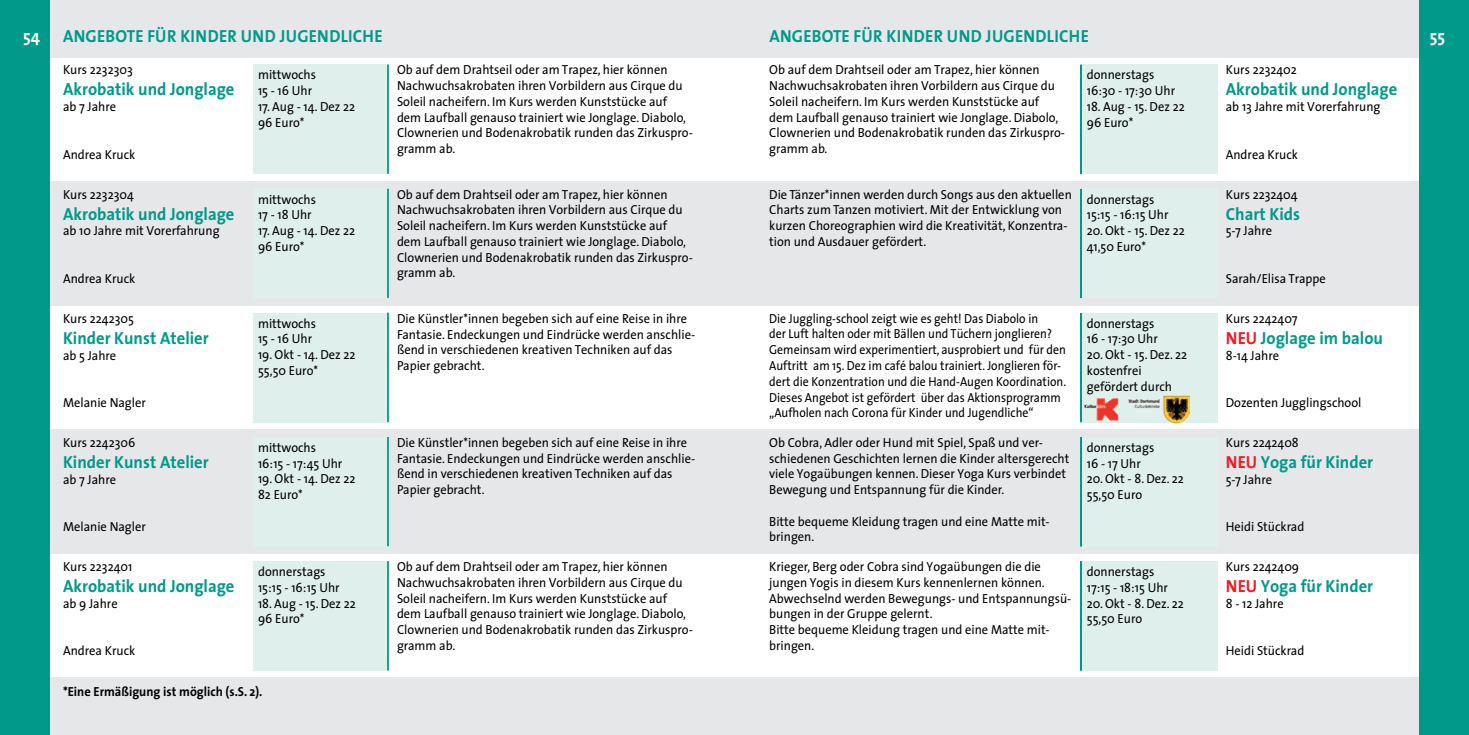
<style>
.page{position:relative;width:1469px;height:735px;background:#fff}
.page>*{position:absolute;margin:0;border:0;box-sizing:border-box;transform-origin:0 0}
.t1{font:700 17.5px "The Sans";color:#00998a;scale:.95 1}
.t2{font:700 17.5px "The Sans";letter-spacing:.02em;color:#00998a;scale:.95 1}
.t3{font:700 17.5px "The Sans";color:#fff;scale:.95 1}
.t4{font:13.12px/15.8px "The Sans";color:#000;scale:.95 1}
.t5{font:13.12px/15.8px "The Sans";color:#000;scale:.9 1}
.t6{font:700 13.12px "The Sans";color:#000;scale:.95 1}
.s1{color:#ed1d24}
</style>
<div class="page">
<div style="left:735px;top:429px;width:684px;height:124px;background:#e6e7e8"></div>
<div style="left:735px;top:181px;width:684px;height:124px;background:#e6e7e8"></div>
<div style="left:50px;top:429px;width:684px;height:124px;background:#e6e7e8"></div>
<div style="left:50px;top:181px;width:684px;height:124px;background:#e6e7e8"></div>
<div style="left:41px;top:0;width:694px;height:57px;background:#e6e7e8"></div>
<div style="left:735px;top:0;width:684px;height:57px;background:#e6e7e8"></div>
<div style="left:735px;top:677px;width:684px;height:57px;background:#e6e7e8"></div>
<div style="left:1419px;top:0;width:49px;height:734px;background:#00998a"></div>
<div style="left:1081px;top:64px;width:136px;height:110px;background:#dfefec"></div>
<div style="left:1081px;top:189px;width:136px;height:109px;background:#dfefec"></div>
<div style="left:1081px;top:313px;width:136px;height:109px;background:#dfefec"></div>
<div style="left:1081px;top:437px;width:136px;height:109px;background:#dfefec"></div>
<div style="left:1081px;top:561px;width:136px;height:109px;background:#dfefec"></div>
<div style="left:0;top:677px;width:734px;height:57px;background:#e6e7e8"></div>
<div style="left:0;top:0;width:50px;height:734px;background:#00998a"></div>
<div style="left:253px;top:64px;width:135px;height:110px;background:#dfefec"></div>
<div style="left:253px;top:189px;width:135px;height:109px;background:#dfefec"></div>
<div style="left:253px;top:313px;width:135px;height:109px;background:#dfefec"></div>
<div style="left:253px;top:437px;width:135px;height:109px;background:#dfefec"></div>
<div style="left:253px;top:561px;width:135px;height:109px;background:#dfefec"></div>
<hr style="left:387px;top:64px;width:2px;height:110px;background:#00998a">
<hr style="left:387px;top:189px;width:2px;height:109px;background:#00998a">
<hr style="left:387px;top:313px;width:2px;height:109px;background:#00998a">
<hr style="left:387px;top:437px;width:2px;height:109px;background:#00998a">
<hr style="left:387px;top:561px;width:2px;height:109px;background:#00998a">
<hr style="left:1080px;top:65px;width:1px;height:109px;background:#00998a">
<hr style="left:1080px;top:189px;width:1px;height:109px;background:#00998a">
<hr style="left:1080px;top:313px;width:1px;height:109px;background:#00998a">
<hr style="left:1080px;top:437px;width:1px;height:109px;background:#00998a">
<hr style="left:1080px;top:561px;width:1px;height:109px;background:#00998a">
<img style="left:1162px;top:395px;width:21px;height:28px">
<h1 class="t3" style="left:23px;top:21px;width:19px">54</h1>
<h1 class="t2" style="left:63px;top:21px;width:336px">Angebote für KINDER UND JUGENDLICHE</h1>
<h1 class="t2" style="left:769px;top:21px;width:336px">Angebote für KINDER UND JUGENDLICHE</h1>
<h1 class="t3" style="left:1429px;top:21px;width:18px">55</h1>
<p class="t4" style="left:63px;top:62px;width:75px">Kurs 2232303</p>
<h1 class="t1" style="left:63px;top:75px;width:182px">Akrobatik und Jonglage</h1>
<p class="t4" style="left:63px;top:98px;width:57px">ab 7 Jahre</p>
<p class="t4" style="left:63px;top:146px;width:78px">Andrea Kruck</p>
<p class="t4" style="left:63px;top:186px;width:76px">Kurs 2232304</p>
<h1 class="t1" style="left:63px;top:199px;width:182px">Akrobatik und Jonglage</h1>
<p class="t4" style="left:63px;top:222px;width:166px">ab 10 Jahre mit Vorerfahrung</p>
<p class="t4" style="left:63px;top:270px;width:78px">Andrea Kruck</p>
<p class="t4" style="left:63px;top:310px;width:76px">Kurs 2242305</p>
<h1 class="t1" style="left:63px;top:323px;width:155px">Kinder Kunst Atelier</h1>
<p class="t4" style="left:63px;top:346px;width:58px">ab 5 Jahre</p>
<p class="t4" style="left:63px;top:394px;width:89px">Melanie Nagler</p>
<p class="t4" style="left:63px;top:434px;width:78px">Kurs 2242306</p>
<h1 class="t1" style="left:63px;top:447px;width:155px">Kinder Kunst Atelier</h1>
<p class="t4" style="left:63px;top:470px;width:57px">ab 7 Jahre</p>
<p class="t4" style="left:63px;top:518px;width:89px">Melanie Nagler</p>
<p class="t4" style="left:63px;top:558px;width:74px">Kurs 2232401</p>
<h1 class="t1" style="left:63px;top:571px;width:182px">Akrobatik und Jonglage</h1>
<p class="t4" style="left:63px;top:594px;width:59px">ab 9 Jahre</p>
<p class="t4" style="left:63px;top:642px;width:78px">Andrea Kruck</p>
<p class="t4" style="left:258px;top:67px;width:63px">mittwochs<br>15 - 16 Uhr</p>
<p class="t4" style="left:258px;top:98px;width:104px">17. Aug - 14. Dez 22<br>96 Euro*</p>
<p class="t4" style="left:258px;top:191px;width:63px">mittwochs<br>17 - 18 Uhr</p>
<p class="t4" style="left:258px;top:222px;width:104px">17. Aug - 14. Dez 22<br>96 Euro*</p>
<p class="t4" style="left:258px;top:315px;width:63px">mittwochs<br>15 - 16 Uhr</p>
<p class="t4" style="left:258px;top:346px;width:104px">19. Okt - 14. Dez 22<br>55,50 Euro*</p>
<p class="t4" style="left:258px;top:439px;width:90px">mittwochs<br>16:15 - 17:45 Uhr</p>
<p class="t4" style="left:258px;top:470px;width:104px">19. Okt - 14. Dez 22<br>82 Euro*</p>
<p class="t4" style="left:258px;top:563px;width:87px">donnerstags<br>15:15 - 16:15 Uhr</p>
<p class="t4" style="left:258px;top:594px;width:104px">18. Aug - 15. Dez 22<br>96 Euro*</p>
<p class="t6" style="left:63px;top:680px;width:211px">*Eine Ermäßigung ist möglich (s.S. 2).</p>
<p class="t4" style="left:397px;top:62px;width:313px">Ob auf dem Drahtseil oder am Trapez, hier können Nachwuchsakrobaten ihren Vorbildern aus Cirque du Soleil nacheifern. Im Kurs werden Kunststücke auf dem Laufball genauso trainiert wie Jonglage. Diabolo, Clownerien und Bodenakrobatik runden das Zirkuspro&shy;gramm ab.</p>
<p class="t4" style="left:397px;top:186px;width:313px">Ob auf dem Drahtseil oder am Trapez, hier können Nachwuchsakrobaten ihren Vorbildern aus Cirque du Soleil nacheifern. Im Kurs werden Kunststücke auf dem Laufball genauso trainiert wie Jonglage. Diabolo, Clownerien und Bodenakrobatik runden das Zirkuspro&shy;gramm ab.</p>
<p class="t4" style="left:397px;top:310px;width:315px">Die Künstler*innen begeben sich auf eine Reise in ihre Fantasie. Endeckungen und Eindrücke werden anschlie&shy;ßend in verschiedenen kreativen Techniken auf das Papier gebracht.</p>
<p class="t4" style="left:397px;top:434px;width:315px">Die Künstler*innen begeben sich auf eine Reise in ihre Fantasie. Endeckungen und Eindrücke werden anschlie&shy;ßend in verschiedenen kreativen Techniken auf das Papier gebracht.</p>
<p class="t4" style="left:397px;top:558px;width:313px">Ob auf dem Drahtseil oder am Trapez, hier können Nachwuchsakrobaten ihren Vorbildern aus Cirque du Soleil nacheifern. Im Kurs werden Kunststücke auf dem Laufball genauso trainiert wie Jonglage. Diabolo, Clownerien und Bodenakrobatik runden das Zirkuspro&shy;gramm ab.</p>
<p class="t4" style="left:769px;top:62px;width:313px">Ob auf dem Drahtseil oder am Trapez, hier können Nachwuchsakrobaten ihren Vorbildern aus Cirque du Soleil nacheifern. Im Kurs werden Kunststücke auf dem Laufball genauso trainiert wie Jonglage. Diabolo, Clownerien und Bodenakrobatik runden das Zirkuspro&shy;gramm ab.</p>
<p class="t4" style="left:769px;top:186px;width:320px">Die Tänzer*innen werden durch Songs aus den aktuellen Charts zum Tanzen motiviert. Mit der Entwicklung von kurzen Choreographien wird die Kreativität, Konzentra&shy;tion und Ausdauer gefördert.</p>
<p class="t4" style="left:1086px;top:67px;width:94px">donnerstags<br>16:30 - 17:30 Uhr</p>
<p class="t4" style="left:1086px;top:98px;width:104px">18. Aug - 15. Dez 22<br>96 Euro*</p>
<p class="t4" style="left:1086px;top:191px;width:87px">donnerstags<br>15:15 - 16:15 Uhr</p>
<p class="t4" style="left:1086px;top:222px;width:105px">20. Okt - 15. Dez 22<br>41,50 Euro*</p>
<p class="t5" style="left:769px;top:310px;width:331px">Die Juggling-school zeigt wie es geht! Das Diabolo in<br>der Luft halten oder mit Bällen und Tüchern jonglieren?<br>Gemeinsam wird experimentiert, ausprobiert und für den Auftritt am 15. Dez im café balou trainiert. Jonglieren för&shy;dert die Konzentration und die Hand-Augen Koordination.<br>Dieses Angebot ist gefördert über das Aktionsprogramm „Aufholen nach Corona für Kinder und Jugendliche“</p>
<p class="t4" style="left:769px;top:434px;width:317px">Ob Cobra, Adler oder Hund mit Spiel, Spaß und ver&shy;schiedenen Geschichten lernen die Kinder altersgerecht viele Yogaübungen kennen. Dieser Yoga Kurs verbindet Bewegung und Entspannung für die Kinder.</p>
<p class="t4" style="left:769px;top:512px;width:297px">Bitte bequeme Kleidung tragen und eine Matte mit&shy;bringen.</p>
<p class="t4" style="left:769px;top:558px;width:319px">Krieger, Berg oder Cobra sind Yogaübungen die die jungen Yogis in diesem Kurs kennenlernen können.<br>Abwechselnd werden Bewegungs- und Entspannungsü&shy;bungen in der Gruppe gelernt.<br>Bitte bequeme Kleidung tragen und eine Matte mit&shy;bringen.</p>
<p class="t4" style="left:1086px;top:315px;width:76px">donnerstags<br>16 - 17:30 Uhr</p>
<p class="t4" style="left:1086px;top:346px;width:107px">20. Okt - 15. Dez. 22 kostenfrei gefördert durch</p>
<p class="t4" style="left:1086px;top:439px;width:73px">donnerstags<br>16 - 17 Uhr</p>
<p class="t4" style="left:1086px;top:470px;width:104px">20. Okt - 8. Dez. 22<br>55,50 Euro</p>
<p class="t4" style="left:1086px;top:563px;width:87px">donnerstags<br>17:15 - 18:15 Uhr</p>
<p class="t4" style="left:1086px;top:594px;width:104px">20. Okt - 8. Dez. 22<br>55,50 Euro</p>
<p class="t4" style="left:1225px;top:62px;width:76px">Kurs 2232402</p>
<h1 class="t1" style="left:1225px;top:75px;width:182px">Akrobatik und Jonglage</h1>
<p class="t4" style="left:1225px;top:98px;width:164px">ab 13 Jahre mit Vorerfahrung</p>
<p class="t4" style="left:1225px;top:146px;width:78px">Andrea Kruck</p>
<p class="t4" style="left:1225px;top:186px;width:77px">Kurs 2232404</p>
<h1 class="t1" style="left:1225px;top:199px;width:80px">Chart Kids</h1>
<p class="t4" style="left:1225px;top:222px;width:50px">5-7 Jahre</p>
<p class="t4" style="left:1225px;top:270px;width:107px">Sarah/Elisa Trappe</p>
<p class="t4" style="left:1225px;top:310px;width:77px">Kurs 2242407</p>
<h1 class="t1" style="left:1225px;top:323px;width:167px"><span class="s1">NEU</span> Joglage im balou</h1>
<p class="t4" style="left:1225px;top:346px;width:58px">8-14 Jahre</p>
<p class="t4" style="left:1225px;top:394px;width:144px">Dozenten Jugglingschool</p>
<p class="t4" style="left:1225px;top:434px;width:78px">Kurs 2242408</p>
<h1 class="t1" style="left:1225px;top:447px;width:157px"><span class="s1">NEU</span> Yoga für Kinder</h1>
<p class="t4" style="left:1225px;top:470px;width:50px">5-7 Jahre</p>
<p class="t4" style="left:1225px;top:518px;width:84px">Heidi Stückrad</p>
<p class="t4" style="left:1225px;top:558px;width:79px">Kurs 2242409</p>
<h1 class="t1" style="left:1225px;top:571px;width:157px"><span class="s1">NEU</span> Yoga für Kinder</h1>
<p class="t4" style="left:1225px;top:594px;width:62px">8 - 12 Jahre</p>
<p class="t4" style="left:1225px;top:642px;width:84px">Heidi Stückrad</p>
</div>
